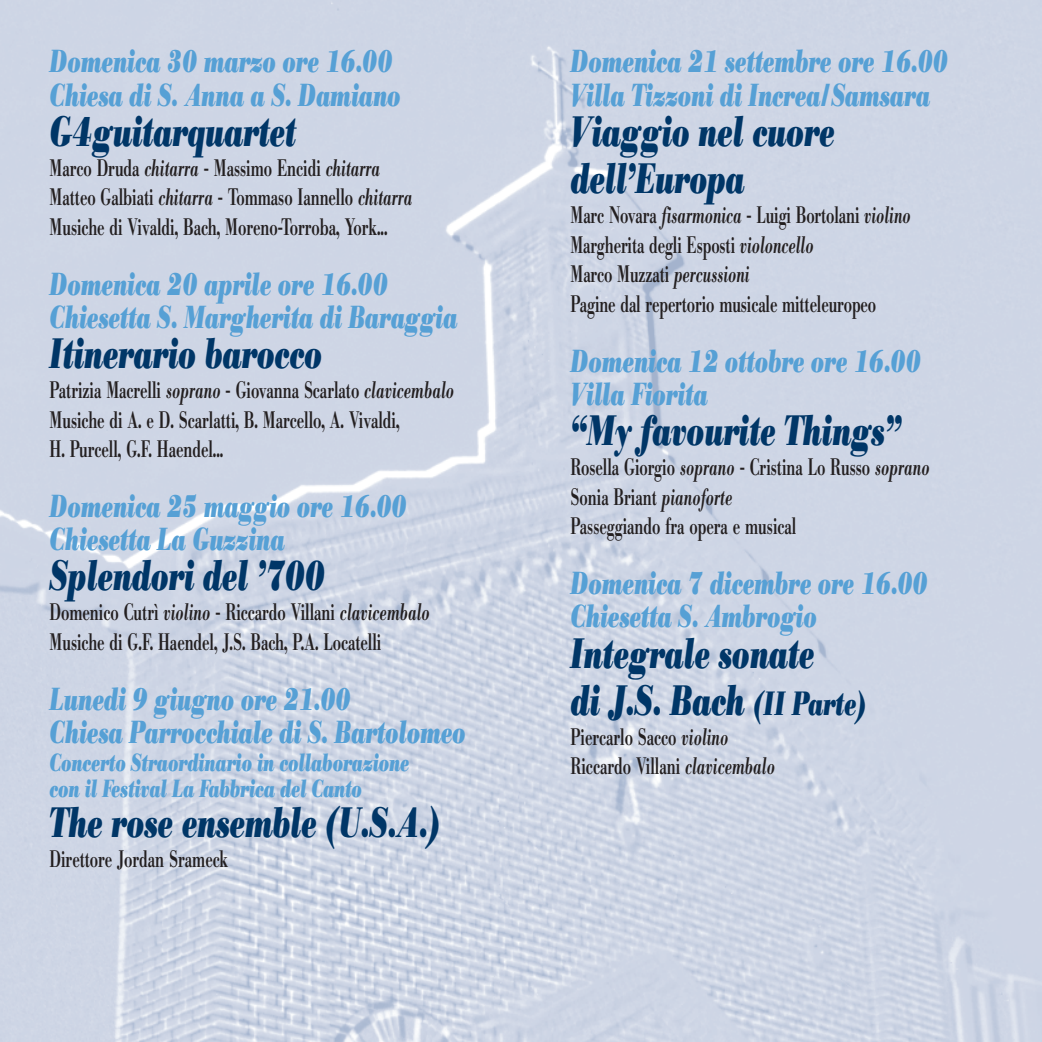
<style>
.page{position:relative;width:1042px;height:1042px;background:#fff}
.page>*{position:absolute;margin:0;border:0;box-sizing:border-box;transform-origin:0 0}
.t1{font:italic 700 42px/47.2px "Bodoni BE";color:#003667;scale:.7 1}
.t2{font:italic 700 31.5px/33.2px "Bodoni BE";color:#56a0d5;scale:.7 1}
.t3{font:italic 700 24.5px/26.2px "Bodoni BE";color:#56a0d5;scale:.7 1}
.t4{font:500 23.62px/29.8px "Bodoni BE";color:#231f20;scale:.65 1}
.s1{font-style:italic}
.s2{font-size:33.25px}
</style>
<div class="page">
<img style="left:0;top:0;width:1042px;height:1042px">
<h2 class="t2" style="left:50px;top:48px;width:503px">Domenica 30 marzo ore 16.00<br>Chiesa di S. Anna a S. Damiano</h2>
<h1 class="t1" style="left:50px;top:113px;width:353px">G4guitarquartet</h1>
<p class="t4" style="left:50px;top:156px;width:560px">Marco Druda <span class="s1">chitarra</span> - Massimo Encidi <span class="s1">chitarra<br></span>Matteo Galbiati <span class="s1">chitarra</span> - Tommaso Iannello <span class="s1">chitarra<br></span>Musiche di Vivaldi, Bach, Moreno-Torroba, York...</p>
<h2 class="t2" style="left:50px;top:271px;width:584px">Domenica 20 aprile ore 16.00<br>Chiesetta S. Margherita di Baraggia</h2>
<h1 class="t1" style="left:50px;top:335px;width:390px">Itinerario barocco</h1>
<p class="t4" style="left:50px;top:378px;width:624px">Patrizia Macrelli <span class="s1">soprano</span> - Giovanna Scarlato <span class="s1">clavicembalo<br></span>Musiche di A. e D. Scarlatti, B. Marcello, A. Vivaldi,<br>H. Purcell, G.F. Haendel...</p>
<h2 class="t2" style="left:50px;top:493px;width:512px">Domenica 25 maggio ore 16.00<br>Chiesetta La Guzzina</h2>
<h1 class="t1" style="left:50px;top:557px;width:395px">Splendori del ’700</h1>
<p class="t4" style="left:50px;top:600px;width:586px">Domenico Cutrì <span class="s1">violino</span> - Riccardo Villani <span class="s1">clavicembalo<br></span>Musiche di G.F. Haendel, J.S. Bach, P.A. Locatelli</p>
<h2 class="t2" style="left:50px;top:685px;width:596px">Lunedi 9 giugno ore 21.00<br>Chiesa Parrocchiale di S. Bartolomeo</h2>
<p class="t3" style="left:50px;top:752px;width:515px">Concerto Straordinario in collaborazione con il Festival La Fabbrica del Canto</p>
<h1 class="t1" style="left:50px;top:804px;width:561px">The rose ensemble (U.S.A.)</h1>
<p class="t4" style="left:50px;top:847px;width:276px">Direttore Jordan Srameck</p>
<h2 class="t2" style="left:570px;top:48px;width:541px">Domenica 21 settembre ore 16.00<br>Villa Tizzoni di Increa/Samsara</h2>
<h1 class="t1" style="left:570px;top:113px;width:378px">Viaggio nel cuore dell’Europa</h1>
<p class="t4" style="left:570px;top:203px;width:525px">Marc Novara <span class="s1">fisarmonica</span> - Luigi Bortolani <span class="s1">violino </span>Margherita degli Esposti <span class="s1">violoncello<br></span>Marco Muzzati <span class="s1">percussioni<br></span>Pagine dal repertorio musicale mitteleuropeo</p>
<h2 class="t2" style="left:570px;top:348px;width:502px">Domenica 12 ottobre ore 16.00<br>Villa Fiorita</h2>
<h1 class="t1" style="left:570px;top:412px;width:474px">“My favourite Things”</h1>
<p class="t4" style="left:570px;top:455px;width:554px">Rosella Giorgio <span class="s1">soprano</span> - Cristina Lo Russo <span class="s1">soprano<br></span>Sonia Briant <span class="s1">pianoforte<br></span>Passeggiando fra opera e musical</p>
<h2 class="t2" style="left:570px;top:570px;width:512px">Domenica 7 dicembre ore 16.00<br>Chiesetta S. Ambrogio</h2>
<h1 class="t1" style="left:570px;top:634px;width:424px">Integrale sonate<br>di J.S. Bach <span class="s2">(II Parte)</span></h1>
<p class="t4" style="left:570px;top:724px;width:316px">Piercarlo Sacco <span class="s1">violino<br></span>Riccardo Villani <span class="s1">clavicembalo</span></p>
</div>
